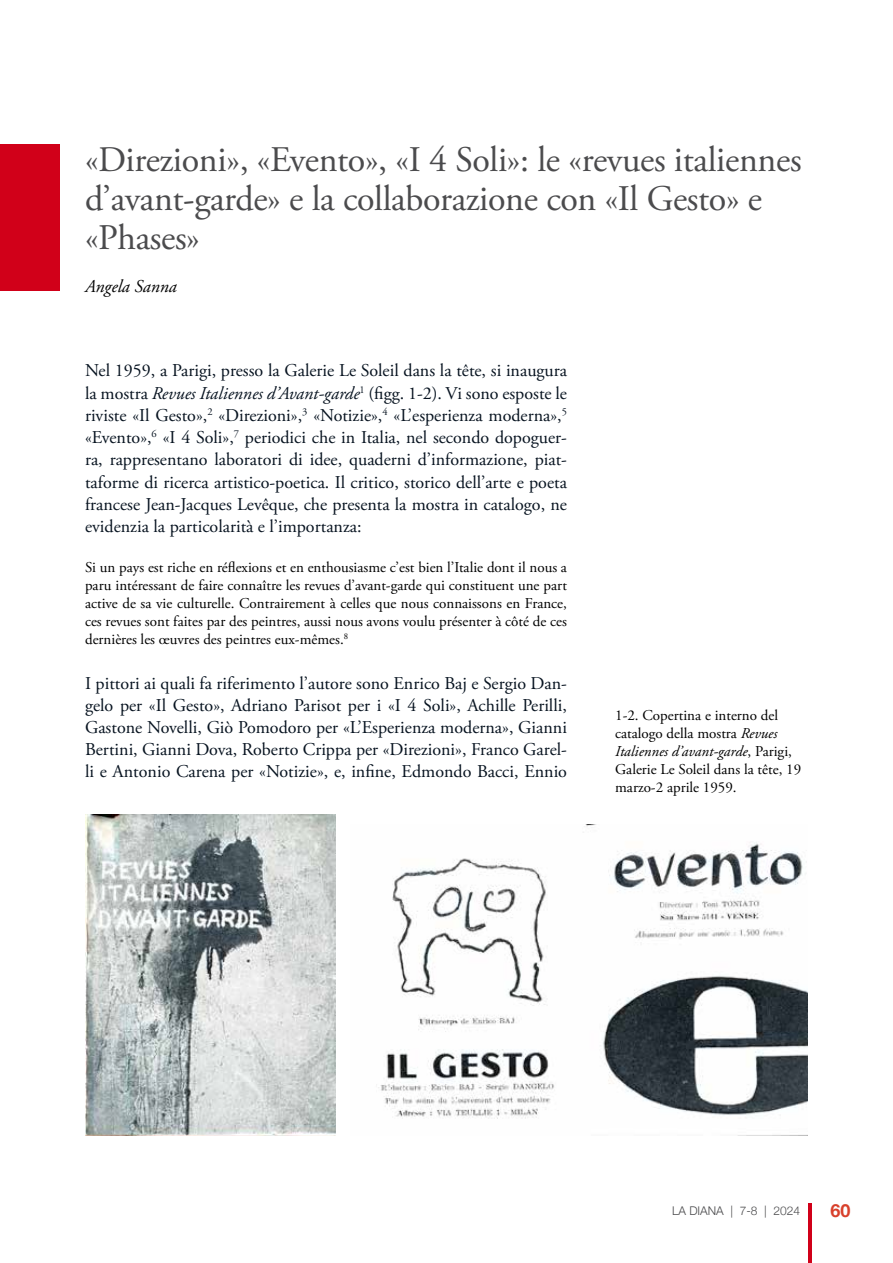
<style>
.page{position:relative;width:893px;height:1263px;background:#fff}
.page>*{position:absolute;margin:0;border:0;box-sizing:border-box;transform-origin:0 0}
.t1{font:36px/39px "Adobe Garamond Pro";letter-spacing:-.01em;color:#4b4b4d}
.t2{font:18px/22.2px "Adobe Garamond Pro";color:#071320;text-align:justify}
.t3{font:italic 18px "Adobe Garamond Pro";color:#000}
.t4{font:700 18px "Helvetica Neue";color:#d8412c}
.t5{font:15px/18px "Adobe Garamond Pro";color:#000;text-align:justify}
.t6{font:300 12px "Helvetica Neue";color:#4b4b4d}
.s1{font-style:italic}
</style>
<div class="page">
<div style="left:0;top:145px;width:60px;height:146px;background:#d10019"></div>
<hr style="left:808px;top:1203px;width:3px;height:60px;background:#d10019">
<img style="left:85px;top:814px;width:251px;height:321px">
<img style="left:378px;top:825px;width:430px;height:294px">
<h1 class="t1" style="left:85px;top:141px;width:718px">«Direzioni», «Evento», «I 4 Soli»: le «revues italiennes d’avant-garde» e la collaborazione con «Il Gesto» e «Phases»</h1>
<p class="t3" style="left:85px;top:275px;width:93px">Angela Sanna</p>
<p class="t2" style="left:85px;top:360px;width:483px">Nel 1959, a Parigi, presso la Galerie Le Soleil dans la tête, si inaugura la mostra <span class="s1">Revues Italiennes d’Avant-garde</span><sup>1</sup> (figg. 1-2). Vi sono esposte le riviste «Il Gesto»,<sup>2</sup> «Direzioni»,<sup>3</sup> «Notizie»,<sup>4</sup> «L’esperienza moderna»,<sup>5 </sup>«Evento»,<sup>6</sup> «I 4 Soli»,<sup>7</sup> periodici che in Italia, nel secondo dopoguer&shy;ra, rappresentano laboratori di idee, quaderni d’informazione, piat&shy;taforme di ricerca artistico-poetica. Il critico, storico dell’arte e poeta francese Jean-Jacques Levêque, che presenta la mostra in catalogo, ne evidenzia la particolarità e l’importanza:</p>
<p class="t5" style="left:85px;top:559px;width:483px">Si un pays est riche en réflexions et en enthousiasme c’est bien l’Italie dont il nous a paru intéressant de faire connaître les revues d’avant-garde qui constituent une part active de sa vie culturelle. Contrairement à celles que nous connaissons en France, ces revues sont faites par des peintres, aussi nous avons voulu présenter à côté de ces dernières les œuvres des peintres eux-mêmes.<sup>8</sup></p>
<p class="t2" style="left:85px;top:672px;width:483px">I pittori ai quali fa riferimento l’autore sono Enrico Baj e Sergio Dan&shy;gelo per «Il Gesto», Adriano Parisot per i «I 4 Soli», Achille Perilli, Gastone Novelli, Giò Pomodoro per «L’Esperienza moderna», Gianni Bertini, Gianni Dova, Roberto Crippa per «Direzioni», Franco Garel&shy;li e Antonio Carena per «Notizie», e, infine, Edmondo Bacci, Ennio</p>
<p class="t5" style="left:615px;top:707px;width:187px;text-align:left">1-2. Copertina e interno del catalogo della mostra <span class="s1">Revues<br>Italiennes d’avant-garde</span>, Parigi,<br>Galerie Le Soleil dans la tête, 19 marzo-2 aprile 1959.</p>
<p class="t6" style="left:672px;top:1201px;width:130px">LA DIANA | 7-8 | 2024</p>
<p class="t4" style="left:830px;top:1196px;width:22px">60</p>
</div>
